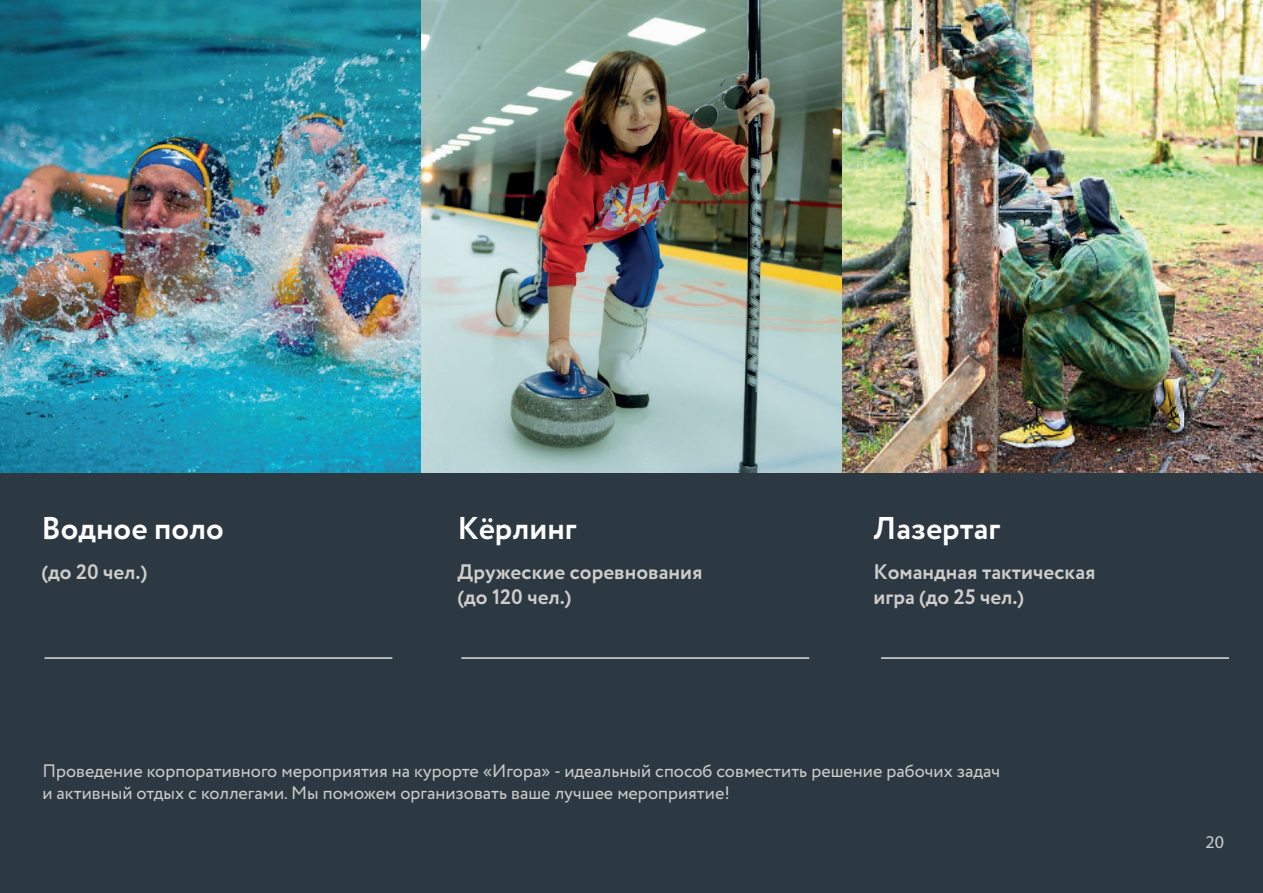
<style>
.page{position:relative;width:1263px;height:893px;background:#2d3942}
.page>*{position:absolute;margin:0;border:0;box-sizing:border-box;transform-origin:0 0}
.t1{font:700 31.5px "Circe";color:#fff}
.t2{font:700 21px/25.2px "Circe";color:#cecdca}
.t3{font:18px/21.6px "Circe";color:#cecdca}
.t4{font:18px "Myriad Pro";color:#cecdca}
</style>
<div class="page">
<img style="left:0;top:0;width:1263px;height:472px">
<hr style="left:461px;top:657px;width:348px;height:2px;background:#fff">
<hr style="left:44px;top:657px;width:348px;height:2px;background:#fff">
<hr style="left:881px;top:657px;width:348px;height:2px;background:#fff">
<h1 class="t1" style="left:42px;top:507px;width:184px">Водное поло</h1>
<h1 class="t1" style="left:457px;top:507px;width:121px">Кёрлинг</h1>
<h1 class="t1" style="left:873px;top:507px;width:128px">Лазертаг</h1>
<p class="t2" style="left:42px;top:560px;width:107px">(до 20 чел.)</p>
<p class="t2" style="left:457px;top:560px;width:246px">Дружеские соревнования (до 120 чел.)</p>
<p class="t2" style="left:873px;top:560px;width:223px">Командная тактическая игра (до 25 чел.)</p>
<p class="t3" style="left:42px;top:761px;width:959px">Проведение корпоративного мероприятия на курорте «Игора» - идеальный способ совместить решение рабочих задач и активный отдых с коллегами. Мы поможем организовать ваше лучшее мероприятие!</p>
<p class="t4" style="left:1205px;top:831px;width:20px">20</p>
</div>
